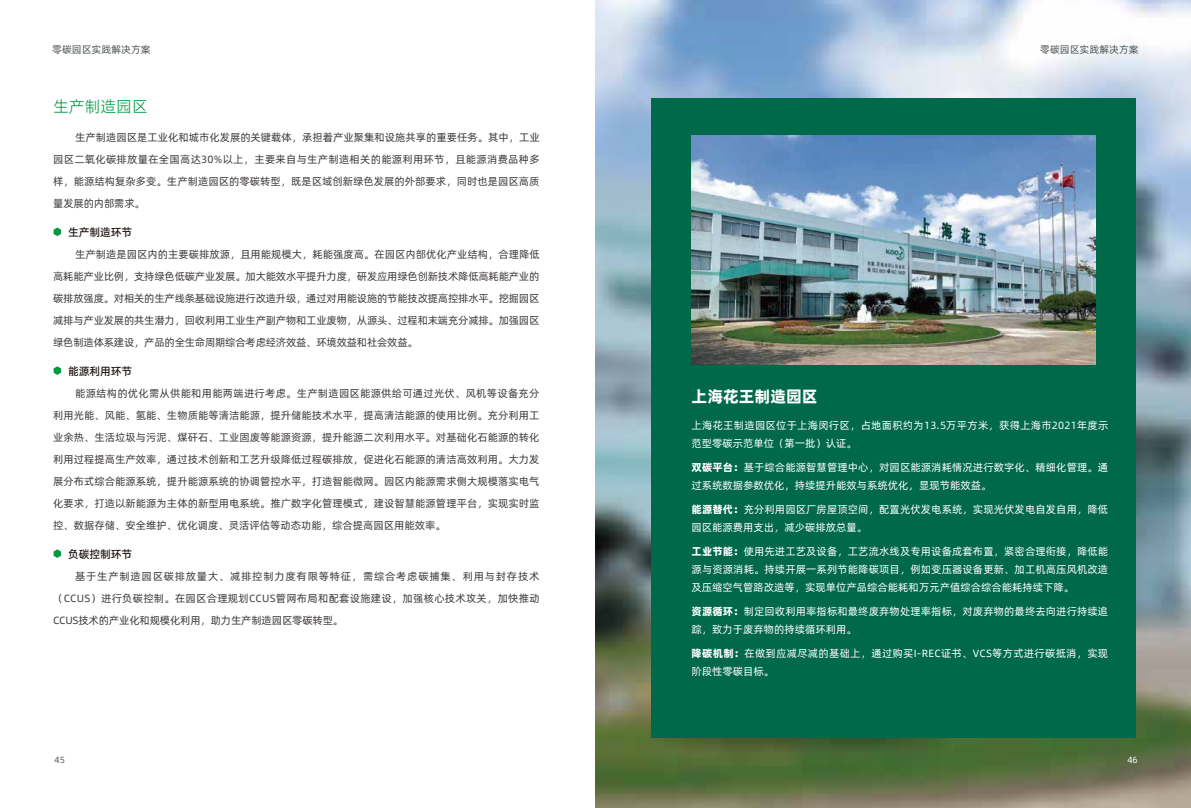
<style>
.page{position:relative;width:1191px;height:808px;background:#fff}
.page>*{position:absolute;margin:0;border:0;box-sizing:border-box;transform-origin:0 0}
.t1{font:16px "Alibaba Pu Hui Ti 2 105 Heavy";color:#fff}
.t2{font:16px "Alibaba Pu Hui Ti 2 45 Light";color:#009843}
.t3{font:11px "Alibaba Pu Hui Ti 2 65 Medium";letter-spacing:-.015em;color:#221815}
.t4{font:10.5px/22px "Alibaba Pu Hui Ti 2 55 Regular";color:#3e3a39;text-align:justify}
.t5{font:10.5px/18px "Alibaba Pu Hui Ti 2 55 Regular";letter-spacing:.01em;color:#fff}
.t6{font:10px "Alibaba Pu Hui Ti 2 55 Regular";color:#515658}
.t7{font:9px "Alibaba Pu Hui Ti 2 55 Regular";color:#515658}
.t8{font:9px "Alibaba Pu Hui Ti 2 55 Regular";color:#fff}
.s1{font-family:"Alibaba Pu Hui Ti 2 105 Heavy"}
</style>
<div class="page">
<img style="left:595px;top:0;width:596px;height:808px">
<div style="left:651px;top:98px;width:485px;height:640px;background:#00694a"></div>
<svg style="left:54px;top:228px;width:7px;height:8px"></svg>
<svg style="left:54px;top:366px;width:7px;height:9px"></svg>
<svg style="left:54px;top:549px;width:7px;height:9px"></svg>
<img style="left:691px;top:135px;width:404px;height:229px">
<p class="t6" style="left:52px;top:42px;width:100px">零碳园区实践解决方案</p>
<p class="t6" style="left:1040px;top:42px;width:100px">零碳园区实践解决方案</p>
<h1 class="t2" style="left:53px;top:94px;width:96px">生产制造园区</h1>
<p class="t4" style="left:53px;top:125px;width:488px;text-indent:22px">生产制造园区是工业化和城市化发展的关键载体，承担着产业聚集和设施共享的重要任务。其中，工业园区二氧化碳排放量在全国高达30%以上，主要来自与生产制造相关的能源利用环节，且能源消费品种多样，能源结构复杂多变。生产制造园区的零碳转型，既是区域创新绿色发展的外部要求，同时也是园区高质量发展的内部需求。</p>
<p class="t3" style="left:68px;top:223px;width:66px">生产制造环节</p>
<p class="t4" style="left:53px;top:242px;width:488px;text-indent:22px">生产制造是园区内的主要碳排放源，且用能规模大，耗能强度高。在园区内部优化产业结构，合理降低高耗能产业比例，支持绿色低碳产业发展。加大能效水平提升力度，研发应用绿色创新技术降低高耗能产业的碳排放强度。对相关的生产线条基础设施进行改造升级，通过对用能设施的节能技改提高控排水平。挖掘园区减排与产业发展的共生潜力，回收利用工业生产副产物和工业废物，从源头、过程和末端充分减排。加强园区绿色制造体系建设，产品的全生命周期综合考虑经济效益、环境效益和社会效益。</p>
<p class="t3" style="left:68px;top:362px;width:66px">能源利用环节</p>
<p class="t4" style="left:53px;top:381px;width:488px;text-indent:22px">能源结构的优化需从供能和用能两端进行考虑。生产制造园区能源供给可通过光伏、风机等设备充分利用光能、风能、氢能、生物质能等清洁能源，提升储能技术水平，提高清洁能源的使用比例。充分利用工业余热、生活垃圾与污泥、煤矸石、工业固废等能源资源，提升能源二次利用水平。对基础化石能源的转化利用过程提高生产效率，通过技术创新和工艺升级降低过程碳排放，促进化石能源的清洁高效利用。大力发展分布式综合能源系统，提升能源系统的协调管控水平，打造智能微网。园区内能源需求侧大规模落实电气化要求，打造以新能源为主体的新型用电系统。推广数字化管理模式，建设智慧能源管理平台，实现实时监控、数据存储、安全维护、优化调度、灵活评估等动态功能，综合提高园区用能效率。</p>
<p class="t3" style="left:68px;top:545px;width:66px">负碳控制环节</p>
<p class="t4" style="left:53px;top:564px;width:488px;text-indent:22px">基于生产制造园区碳排放量大、减排控制力度有限等特征，需综合考虑碳捕集、利用与封存技术（CCUS）进行负碳控制。在园区合理规划CCUS管网布局和配套设施建设，加强核心技术攻关，加快推动CCUS技术的产业化和规模化利用，助力生产制造园区零碳转型。</p>
<h1 class="t1" style="left:691px;top:383px;width:127px">上海花王制造园区</h1>
<p class="t5" style="left:691px;top:416px;width:418px">上海花王制造园区位于上海闵行区，占地面积约为13.5万平方米，获得上海市2021年度示范型零碳示范单位（第一批）认证。</p>
<p class="t5" style="left:691px;top:458px;width:418px"><span class="s1">双碳平台：</span>基于综合能源智慧管理中心，对园区能源消耗情况进行数字化、精细化管理。通过系统数据参数优化，持续提升能效与系统优化，显现节能效益。</p>
<p class="t5" style="left:691px;top:500px;width:418px"><span class="s1">能源替代：</span>充分利用园区厂房屋顶空间，配置光伏发电系统，实现光伏发电自发自用，降低园区能源费用支出，减少碳排放总量。</p>
<p class="t5" style="left:691px;top:542px;width:418px;text-align:justify"><span class="s1">工业节能：</span>使用先进工艺及设备，工艺流水线及专用设备成套布置，紧密合理衔接，降低能源与资源消耗。持续开展一系列节能降碳项目，例如变压器设备更新、加工机高压风机改造及压缩空气管路改造等，实现单位产品综合能耗和万元产值综合综合能耗持续下降。</p>
<p class="t5" style="left:691px;top:602px;width:418px"><span class="s1">资源循环：</span>制定回收利用率指标和最终废弃物处理率指标，对废弃物的最终去向进行持续追踪，致力于废弃物的持续循环利用。</p>
<p class="t5" style="left:691px;top:644px;width:418px"><span class="s1">降碳机制：</span>在做到应减尽减的基础上，通过购买I-REC证书、VCS等方式进行碳抵消，实现阶段性零碳目标。</p>
<p class="t7" style="left:55px;top:753px;width:12px">45</p>
<p class="t8" style="left:1127px;top:753px;width:12px">46</p>
</div>
